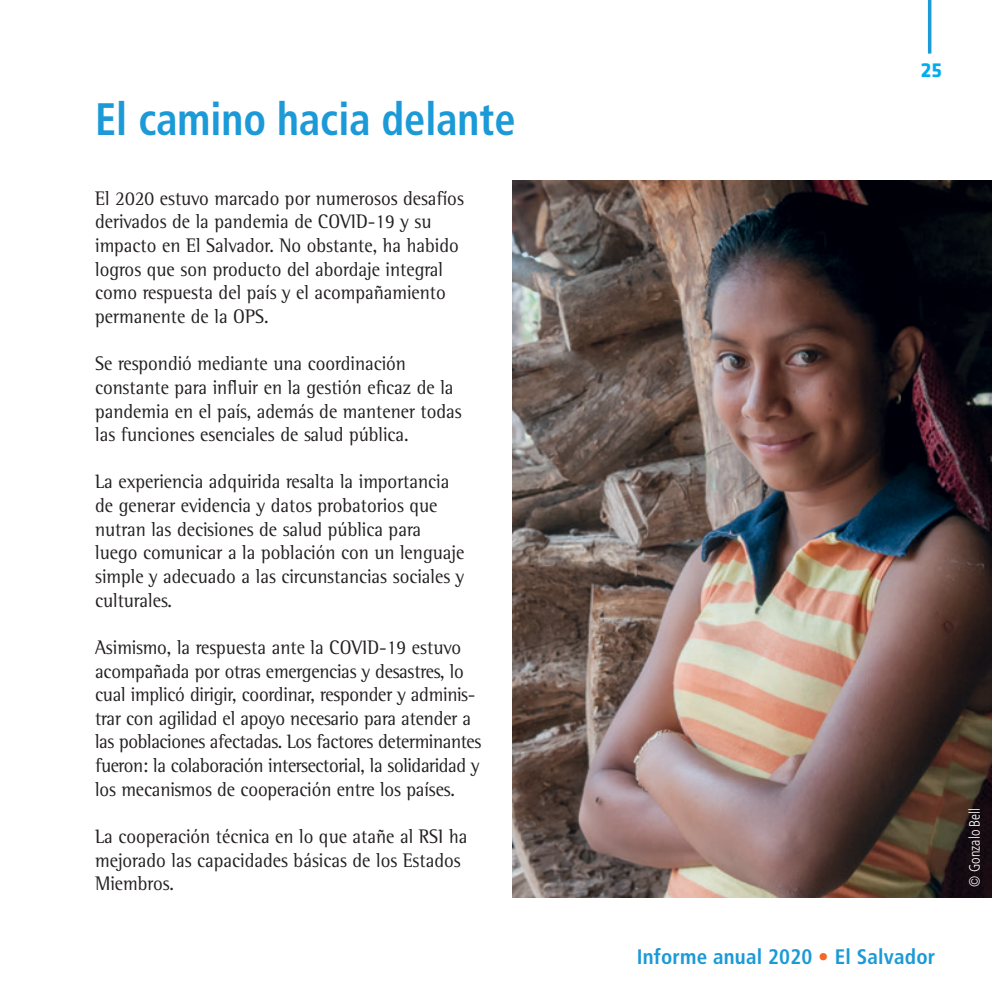
<style>
.page{position:relative;width:992px;height:992px;background:#fff}
.page>*{position:absolute;margin:0;border:0;box-sizing:border-box;transform-origin:0 0}
.Titulares{font:700 condensed 45.5px "Frutiger";color:#1b9ad7;scale:.93 1}
.Page_Footer{font:700 condensed 21px "Frutiger";letter-spacing:.01em;color:#1b9ad7}
.t1{font:700 21px "Klavika";color:#00aeef}
.Body_text{font:20.12px/23.6px "Rotis Semi Serif";color:#231f20;scale:.93 1}
.pie_de_autor{font:300 condensed 15.05px "Frutiger";color:#fff;scale:.93 1}
.s1{color:#f26825}
</style>
<div class="page">
<hr style="left:928px;top:0;width:3px;height:54px;background:#1b9ad7">
<img style="left:513px;top:181px;width:479px;height:716px">
<p class="Titulares" style="left:95px;top:92px;width:453px">El camino hacia delante</p>
<p class="Body_text" style="left:95px;top:186px;width:398px">El 2020 estuvo marcado por numerosos desafíos derivados de la pandemia de COVID-19 y su impacto en El Salvador. No obstante, ha habido logros que son producto del abordaje integral como respuesta del país y el acompañamiento permanente de la OPS.</p>
<p class="Body_text" style="left:95px;top:352px;width:396px">Se respondió mediante una coordinación constante para influir en la gestión eficaz de la pandemia en el país, además de mantener todas las funciones esenciales de salud pública.</p>
<p class="Body_text" style="left:95px;top:470px;width:398px">La experiencia adquirida resalta la importancia de generar evidencia y datos probatorios que nutran las decisiones de salud pública para luego comunicar a la población con un lenguaje simple y adecuado a las circunstancias sociales y culturales.</p>
<p class="Body_text" style="left:95px;top:635px;width:417px">Asimismo, la respuesta ante la COVID-19 estuvo acompañada por otras emergencias y desastres, lo cual implicó dirigir, coordinar, responder y adminis&shy;trar con agilidad el apoyo necesario para atender a las poblaciones afectadas. Los factores determinantes fueron: la colaboración intersectorial, la solidaridad y los mecanismos de cooperación entre los países.</p>
<p class="Body_text" style="left:95px;top:824px;width:402px">La cooperación técnica en lo que atañe al RSI ha mejorado las capacidades básicas de los Estados<br>Miembros.</p>
<p class="t1" style="left:921px;top:58px;width:23px">25</p>
<p class="Page_Footer" style="left:636px;top:944px;width:300px">Informe anual 2020 <span class="s1">•</span> El Salvador</p>
<p class="pie_de_autor" style="left:966px;top:886px;width:86px;rotate:-90deg">© Gonzalo Bell</p>
</div>
